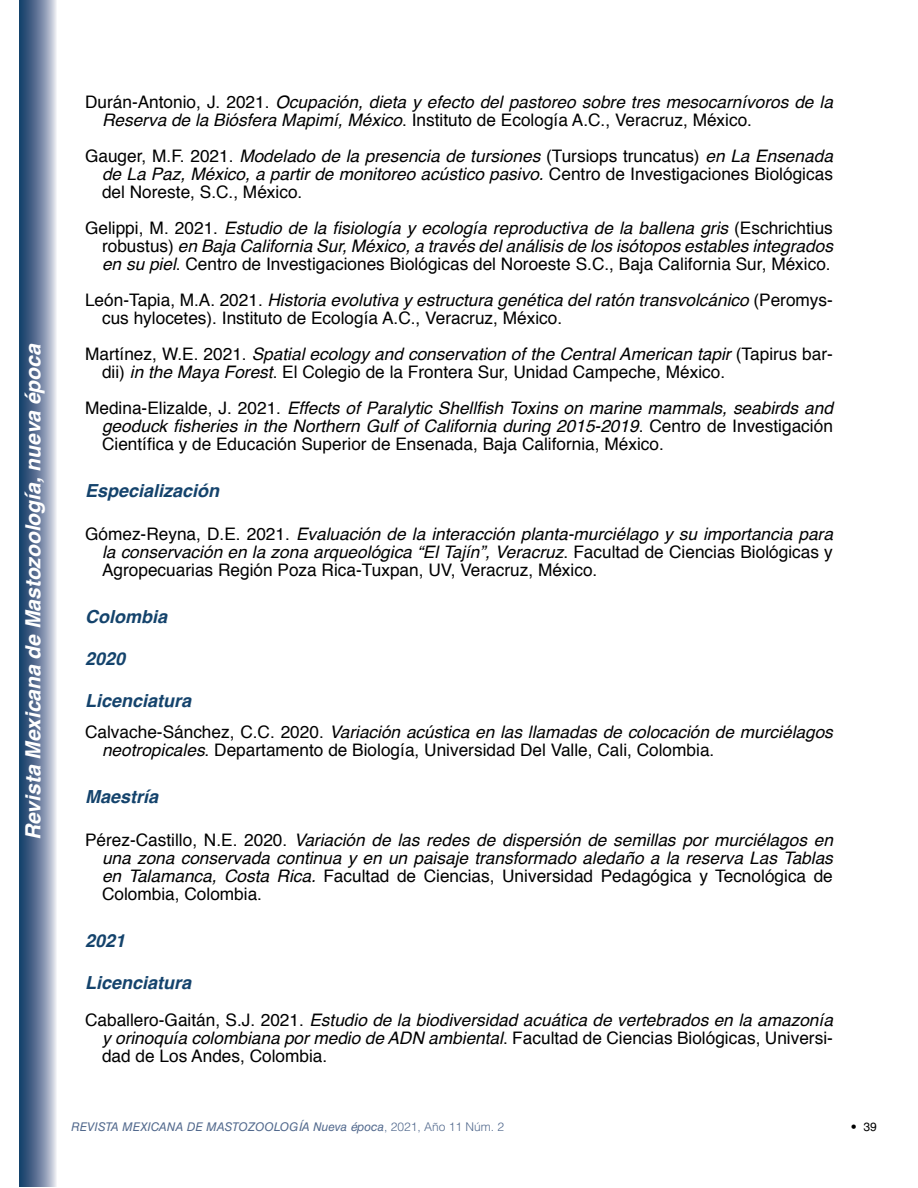
<style>
.page{position:relative;width:918px;height:1188px;background:#fff}
.page>*{position:absolute;margin:0;border:0;box-sizing:border-box;transform-origin:0 0}
.t1{font:italic 700 21px "Helvetica";color:#fff}
.t2{font:italic 700 18px "Helvetica";color:#14436c}
.t3{font:italic 17.25px/18px "Helvetica";color:#000;text-align:justify}
.t4{font:17.25px/18px "Helvetica";color:#000}
.t5{font:italic 12px "Helvetica LT Std";color:#52698d}
.t6{font:12px "Helvetica LT Std";color:#000}
.s1{font-style:normal}
.s2{font-style:italic}
.s3{font-weight:300;font-style:normal}
.s4{font-weight:300}
</style>
<div class="page">
<svg style="left:20px;top:0;width:36px;height:1186px;background:#6b809e"></svg>
<p class="t1" style="left:16px;top:840px;width:498px;rotate:-90deg">Revista Mexicana de Mastozoología, nueva época</p>
<p class="t3" style="left:102px;top:93px;width:732px;text-indent:-17px"><span class="s1">Durán-Antonio, J. 2021.</span> Ocupación, dieta y efecto del pastoreo sobre tres mesocarnívoros de la<br>Reserva de la Biósfera Mapimí, México<span class="s1">. Instituto de Ecología A.C., Veracruz, México.</span></p>
<p class="t3" style="left:102px;top:147px;width:732px;text-indent:-17px"><span class="s1">Gauger, M.F. 2021.</span> Modelado de la presencia de tursiones <span class="s1">(Tursiops truncatus)</span> en La Ensenada de La Paz, México, a partir de monitoreo acústico pasivo. <span class="s1">Centro de Investigaciones Biológicas del Noreste, S.C., México.</span></p>
<p class="t3" style="left:102px;top:219px;width:732px;text-indent:-17px"><span class="s1">Gelippi, M. 2021.</span> Estudio de la fisiología y ecología reproductiva de la ballena gris <span class="s1">(Eschrichtius robustus)</span> en Baja California Sur, México, a través del análisis de los isótopos estables integrados en su piel<span class="s1">. Centro de Investigaciones Biológicas del Noroeste S.C., Baja California Sur, México.</span></p>
<p class="t4" style="left:102px;top:291px;width:732px;text-indent:-17px">León-Tapia, M.A. 2021. <span class="s2">Historia evolutiva y estructura genética del ratón transvolcánico</span> (Peromys&shy;cus hylocetes). Instituto de Ecología A.C., Veracruz, México.</p>
<p class="t4" style="left:102px;top:345px;width:732px;text-indent:-17px">Martínez, W.E. 2021. <span class="s2">Spatial ecology and conservation of the Central American tapir</span> (Tapirus bar&shy;dii) <span class="s2">in the Maya Forest</span>. El Colegio de la Frontera Sur, Unidad Campeche, México.</p>
<p class="t3" style="left:102px;top:399px;width:732px;text-indent:-17px"><span class="s1">Medina-Elizalde, J. 2021.</span> Effects of Paralytic Shellfish Toxins on marine mammals, seabirds and geoduck fisheries in the Northern Gulf of California during 2015-2019<span class="s1">. Centro de Investigación Científica y de Educación Superior de Ensenada, Baja California, México.</span></p>
<p class="t2" style="left:85px;top:475px;width:136px">Especialización</p>
<p class="t3" style="left:102px;top:525px;width:732px;text-indent:-17px"><span class="s1">Gómez-Reyna, D.E. 2021.</span> Evaluación de la interacción planta-murciélago y su importancia para la conservación en la zona arqueológica “El Tajín”, Veracruz<span class="s1">. Facultad de Ciencias Biológicas y Agropecuarias Región Poza Rica-Tuxpan, UV, Veracruz, México.</span></p>
<p class="t2" style="left:85px;top:601px;width:84px">Colombia</p>
<p class="t2" style="left:85px;top:644px;width:42px">2020</p>
<p class="t2" style="left:85px;top:686px;width:108px">Licenciatura</p>
<p class="t4" style="left:102px;top:723px;width:732px;text-indent:-17px">Calvache-Sánchez, C.C. 2020. <span class="s2">Variación acústica en las llamadas de colocación de murciélagos neotropicales</span>. Departamento de Biología, Universidad Del Valle, Cali, Colombia.</p>
<p class="t2" style="left:85px;top:781px;width:75px">Maestría</p>
<p class="t3" style="left:102px;top:831px;width:732px;text-indent:-17px"><span class="s1">Pérez-Castillo, N.E. 2020.</span> Variación de las redes de dispersión de semillas por murciélagos en una zona conservada continua y en un paisaje transformado aledaño a la reserva Las Tablas en Talamanca, Costa Rica. <span class="s1">Facultad de Ciencias, Universidad Pedagógica y Tecnológica de Colombia, Colombia.</span></p>
<p class="t2" style="left:85px;top:925px;width:42px">2021</p>
<p class="t2" style="left:85px;top:968px;width:108px">Licenciatura</p>
<p class="t3" style="left:102px;top:1011px;width:732px;text-indent:-17px"><span class="s1">Caballero-Gaitán, S.J. 2021.</span> Estudio de la biodiversidad acuática de vertebrados en la amazonía y orinoquía colombiana por medio de ADN ambiental<span class="s1">. Facultad de Ciencias Biológicas, Universi&shy;dad de Los Andes, Colombia.</span></p>
<p class="t5" style="left:71px;top:1120px;width:435px">REVISTA MEXICANA DE MASTOZOOLOGÍA Nueva época<span class="s3">, 2021, Año 11 Núm. 2</span></p>
<p class="t6" style="left:851px;top:1120px;width:28px"><span class="s4">•</span> 39</p>
</div>
